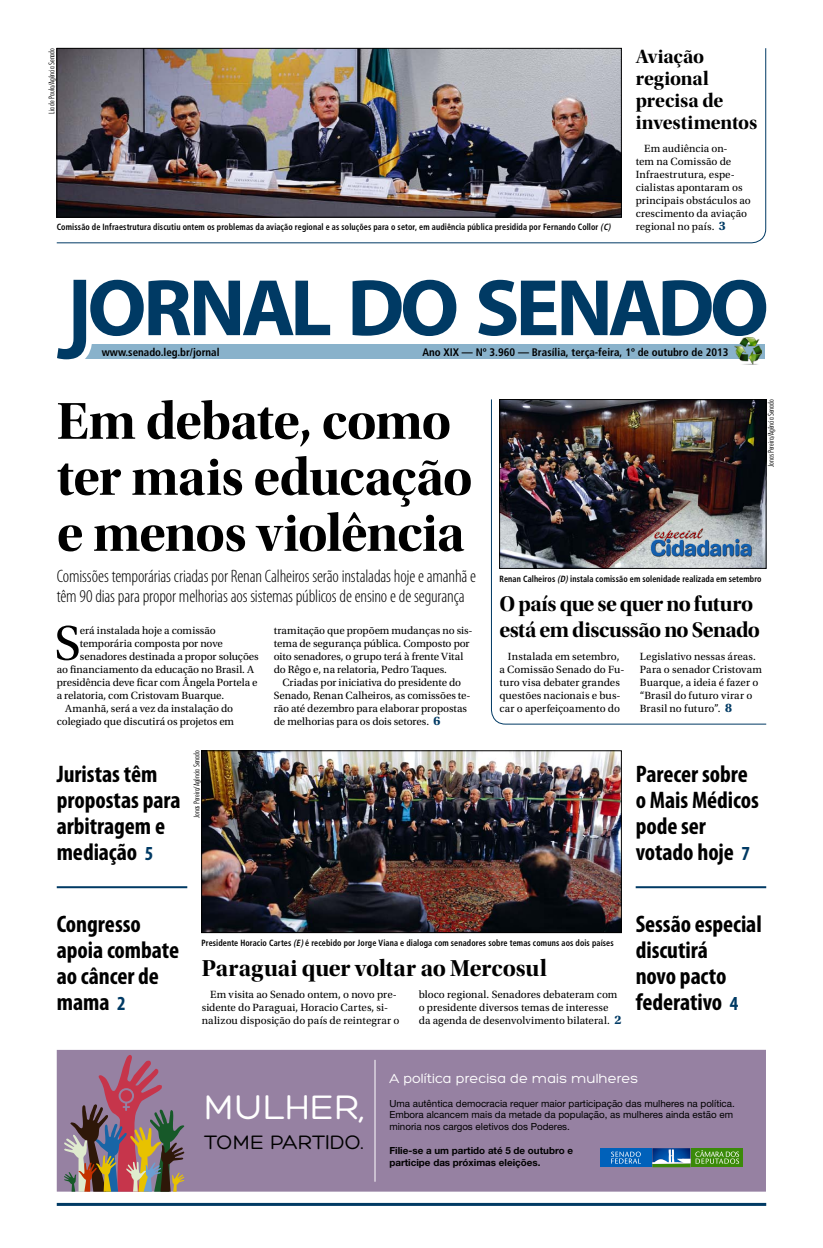
<style>
.page{position:relative;width:823px;height:1248px;background:#fff}
.page>*{position:absolute;margin:0;border:0;box-sizing:border-box;transform-origin:0 0}
.t1{font:54px/56px "Utopia Std Bold Disp";letter-spacing:-.015em;color:#000}
.t2{font:50.8px "Utopia Std";color:#000}
.t3{font:36.8px "Hero";color:#fff}
.t4{font:700 condensed 24px/26px "Myriad Pro";letter-spacing:-.005em;color:#000}
.t5{font:24px "Utopia Std Bold Disp";letter-spacing:-.005em;color:#000}
.t6{font:22px/26px "Utopia Std Bold Disp";letter-spacing:-.025em;color:#000}
.t7{font:21.1px "Hero";color:#000}
.t8{font:20px/22px "Utopia Std Bold Disp";letter-spacing:-.005em;color:#000}
.t9{font:300 condensed 18px/20px "Myriad Pro";letter-spacing:-.01em;color:#000}
.t10{font:14px "Hero";color:#fff}
.t11{font:11px/13px "Utopia Std";color:#000}
.t12{font:700 condensed 10.9px "Frutiger";color:#000}
.t13{font:9.8px/11.8px "Helvetica Neue LT Std";color:#000}
.t14{font:700 9.8px/11.8px "Helvetica Neue LT Std";color:#000}
.t15{font:700 condensed 9px "Frutiger";letter-spacing:.015em;color:#000;scale:.9 1}
.t16{font:300 condensed 8px "Futura BT";color:#000}
.s1{font-style:italic}
.s2{font-weight:700;font-size:13px;color:#003a64}
.s3{font-size:20px;color:#003a64}
</style>
<div class="page">
<hr style="left:57px;top:1202px;width:708px;height:3px;background:#003a64">
<img style="left:491px;top:399px;width:275px;height:326px">
<img style="left:56px;top:47px;width:710px;height:197px">
<div style="left:75px;top:344px;width:689px;height:14px;background:#89b2cb"></div>
<img style="left:733px;top:337px;width:27px;height:28px">
<svg style="left:57px;top:280px;width:273px;height:80px"></svg>
<svg style="left:352px;top:280px;width:104px;height:56px"></svg>
<svg style="left:478px;top:280px;width:287px;height:56px"></svg>
<div style="left:57px;top:1049px;width:708px;height:142px;background:#9681a2"></div>
<svg style="left:64px;top:1055px;width:120px;height:136px"></svg>
<hr style="left:374px;top:1059px;width:1px;height:122px;background:#fff">
<div style="left:691px;top:1147px;width:51px;height:19px;background:#3a8a09"></div>
<div style="left:600px;top:1147px;width:51px;height:19px;background:#0061ba"></div>
<svg style="left:611px;top:1151px;width:29px;height:12px"></svg>
<img style="left:652px;top:1148px;width:38px;height:1px">
<svg style="left:652px;top:1149px;width:86px;height:18px"></svg>
<img style="left:647px;top:525px;width:107px;height:37px">
<img style="left:203px;top:752px;width:416px;height:178px">
<div style="left:201px;top:750px;width:420px;height:182px;border:1px solid #000"></div>
<hr style="left:57px;top:886px;width:130px;height:2px;background:#003a64">
<hr style="left:635px;top:886px;width:130px;height:2px;background:#003a64">
<p class="t16" style="left:47px;top:114px;width:67px;rotate:-90deg">Lia de Paula/Agência Senado</p>
<p class="t15" style="left:57px;top:222px;width:618px">Comissão de Infraestrutura discutiu ontem os problemas da aviação regional e as soluções para o setor, em audiência pública presidida por Fernando Collor <span class="s1">(C)</span></p>
<h3 class="t8" style="left:635px;top:45px;width:123px">Aviação regional precisa de investimentos</h3>
<p class="t11" style="left:635px;top:142px;width:117px;text-indent:9px">Em audiência on-<br>tem na Comissão de<br>Infraestrutura, espe&shy;cialistas apontaram os principais obstáculos ao crescimento da aviação regional no país. <span class="s2">3</span></p>
<p class="t12" style="left:102px;top:345px;width:119px">www.senado.leg.br/jornal</p>
<p class="t12" style="left:422px;top:345px;width:307px">Ano XIX — Nº 3.960 — Brasília, terça-feira, 1º de outubro de 2013</p>
<h1 class="t1" style="left:57px;top:393px;width:417px">Em debate, como ter mais educação e menos violência</h1>
<h3 class="t9" style="left:57px;top:566px;width:420px">Comissões temporárias criadas por Renan Calheiros serão instaladas hoje e amanhã e têm 90 dias para propor melhorias aos sistemas públicos de ensino e de segurança</h3>
<h2 class="t2" style="left:54px;top:615px;width:28px">S</h2>
<p class="t11" style="left:80px;top:623px;width:137px">erá instalada hoje a comissão</p>
<p class="t11" style="left:274px;top:623px;width:200px">tramitação que propõem mudanças no sis&shy;tema de segurança pública. Composto por oito senadores, o grupo terá à frente Vital do Rêgo e, na relatoria, Pedro Taques.</p>
<p class="t11" style="left:274px;top:675px;width:198px;text-indent:9px">Criadas por iniciativa do presidente do Senado, Renan Calheiros, as comissões te&shy;rão até dezembro para elaborar propostas de melhorias para os dois setores. <span class="s2">6</span></p>
<p class="t11" style="left:80px;top:636px;width:144px">temporária composta por nove</p>
<p class="t11" style="left:80px;top:649px;width:180px">senadores destinada a propor soluções</p>
<p class="t11" style="left:57px;top:662px;width:199px">ao financiamento da educação no Brasil. A</p>
<p class="t11" style="left:57px;top:675px;width:202px">presidência deve ficar com Ângela Portela e</p>
<p class="t11" style="left:57px;top:688px;width:169px">a relatoria, com Cristovam Buarque.</p>
<p class="t11" style="left:65px;top:701px;width:169px">Amanhã, será a vez da instalação do</p>
<p class="t11" style="left:57px;top:714px;width:179px">colegiado que discutirá os projetos em</p>
<p class="t16" style="left:765px;top:467px;width:69px;rotate:-90deg">Jonas Pereira/Agência Senado</p>
<p class="t15" style="left:499px;top:573px;width:292px">Renan Calheiros <span class="s1">(D)</span>instala comissão em solenidade realizada em setembro</p>
<h3 class="t6" style="left:499px;top:590px;width:262px">O país que se quer no futuro está em discussão no Senado</h3>
<p class="t11" style="left:499px;top:649px;width:126px;text-align:center">Instalada em setembro,<br>a Comissão Senado do Fu&shy;turo visa debater grandes questões nacionais e bus&shy;car o aperfeiçoamento do</p>
<p class="t11" style="left:639px;top:649px;width:123px">Legislativo nessas áreas.<br>Para o senador Cristovam<br>Buarque, a ideia é fazer o “Brasil do futuro virar o<br>Brasil no futuro”. <span class="s2">8</span></p>
<p class="t16" style="left:191px;top:818px;width:69px;rotate:-90deg">Jonas Pereira/Agência Senado</p>
<h3 class="t4" style="left:57px;top:760px;width:125px">Juristas têm propostas para arbitragem e mediação <span class="s3">5</span></h3>
<h3 class="t4" style="left:635px;top:760px;width:124px">Parecer sobre o Mais Médicos pode ser votado hoje <span class="s3">7</span></h3>
<h3 class="t4" style="left:57px;top:910px;width:124px">Congresso apoia combate ao câncer de mama <span class="s3">2</span></h3>
<h3 class="t4" style="left:635px;top:910px;width:127px">Sessão especial discutirá<br>novo pacto federativo <span class="s3">4</span></h3>
<p class="t15" style="left:201px;top:937px;width:459px">Presidente Horacio Cartes <span class="s1">(E)</span>é recebido por Jorge Viana e dialoga com senadores sobre temas comuns aos dois países</p>
<h3 class="t5" style="left:202px;top:954px;width:346px">Paraguai quer voltar ao Mercosul</h3>
<p class="t11" style="left:202px;top:987px;width:199px;text-indent:9px">Em visita ao Senado ontem, o novo pre&shy;sidente do Paraguai, Horacio Cartes, si&shy;nalizou disposição do país de reintegrar o</p>
<p class="t11" style="left:418px;top:987px;width:204px">bloco regional. Senadores debateram com o presidente diversos temas de interesse da agenda de desenvolvimento bilateral. <span class="s2">2</span></p>
<h3 class="t3" style="left:204px;top:1088px;width:162px">MULHER,</h3>
<h3 class="t7" style="left:204px;top:1131px;width:161px">TOME PARTIDO.</h3>
<p class="t10" style="left:389px;top:1071px;width:250px">A política precisa de mais mulheres</p>
<p class="t13" style="left:389px;top:1096px;width:347px">Uma autêntica democracia requer maior participação das mulheres na política.<br>Embora alcancem mais da metade da população, as mulheres ainda estão em minoria nos cargos eletivos dos Poderes.</p>
<p class="t14" style="left:389px;top:1144px;width:185px">Filie-se a um partido até 5 de outubro e participe das próximas eleições.</p>
</div>
